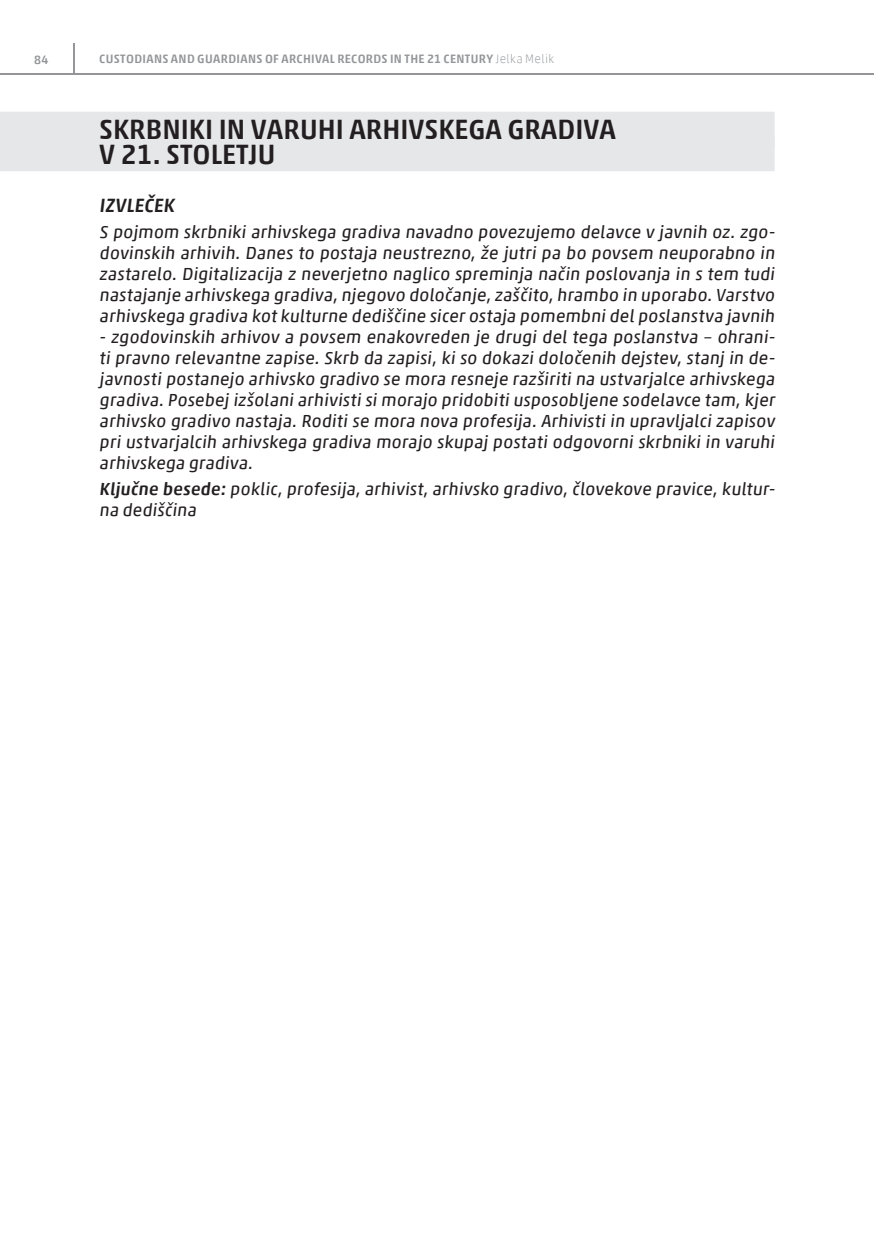
<style>
.page{position:relative;width:874px;height:1241px;background:#fff}
.page>*{position:absolute;margin:0;border:0;box-sizing:border-box;transform-origin:0 0}
.t1{font:500 28px/24.5px "Akko Std";color:#231f20}
.t2{font:500 19.25px "Akko Std";color:#231f20}
.t3{font:17.5px/21px "Akko Pro";letter-spacing:.005em;color:#231f20;text-align:justify}
.t4{font:500 12.25px "Akko Std";letter-spacing:.025em;color:#939598}
.s1{font-weight:100}
.s2{font-family:"Akko Std";font-weight:500}
</style>
<div class="page">
<div style="left:0;top:112px;width:774px;height:35px;background:#e6e7e9"></div>
<div style="left:0;top:136px;width:774px;height:35px;background:#e6e7e9"></div>
<hr style="left:0;top:74px;width:873px;height:1px;background:#939598">
<hr style="left:73px;top:43px;width:1px;height:32px;background:#939598">
<p class="t4" style="left:34px;top:52px;width:16px">84</p>
<p class="t4" style="left:99px;top:51px;width:456px">CUSTODIANS AND GUARDIANS OF ARCHIVAL RECORDS IN THE 21 CENTURY <span class="s1">Jelka Melik</span></p>
<h1 class="t1" style="left:99px;top:117px;width:518px">SKRBNIKI IN VARUHI ARHIVSKEGA GRADIVA<br>V 21. STOLETJU</h1>
<p class="t2" style="left:99px;top:193px;width:79px">IZVLEČEK</p>
<p class="t3" style="left:99px;top:221px;width:679px">S pojmom skrbniki arhivskega gradiva navadno povezujemo delavce v javnih oz. zgo&shy;dovinskih arhivih. Danes to postaja neustrezno, že jutri pa bo povsem neuporabno in zastarelo. Digitalizacija z neverjetno naglico spreminja način poslovanja in s tem tudi nastajanje arhivskega gradiva,njegovo določanje,zaščito,hrambo in uporabo.Varstvo arhivskega gradiva kot kulturne dediščine sicer ostaja pomembnidel poslanstva javnih</p>
<p class="t3" style="left:99px;top:326px;width:679px">- zgodovinskih arhivov a povsem enakovreden je drugi del tega poslanstva – ohrani&shy;ti pravno relevantne zapise. Skrb da zapisi, ki so dokazi določenih dejstev, stanj in de&shy;javnosti postanejo arhivsko gradivo se mora resneje razširiti na ustvarjalce arhivskega gradiva. Posebej izšolani arhivisti si morajo pridobiti usposobljene sodelavce tam, kjer arhivsko gradivo nastaja. Roditi se mora nova profesija. Arhivisti in upravljalci zapisov pri ustvarjalcih arhivskega gradiva morajo skupaj postati odgovorni skrbniki in varuhi arhivskega gradiva.</p>
<p class="t3" style="left:99px;top:478px;width:679px"><span class="s2">Ključne besede:</span> poklic, profesija, arhivist, arhivsko gradivo, človekove pravice, kultur&shy;na dediščina</p>
</div>
